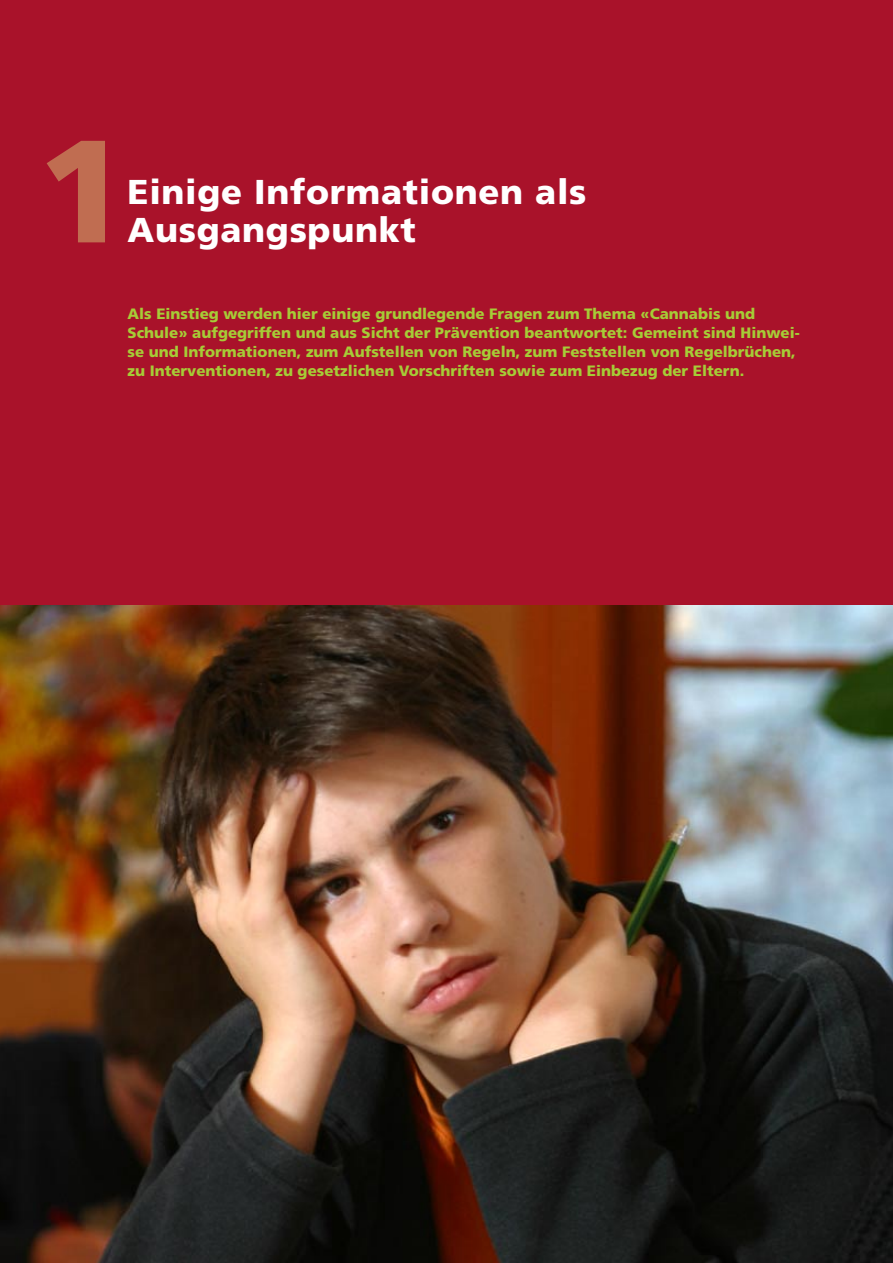
<style>
.page{position:relative;width:893px;height:1263px;background:#fff}
.page>*{position:absolute;margin:0;border:0;box-sizing:border-box;transform-origin:0 0}
.Zahlen{font:900 145.5px "Frutiger";color:#c06d51}
.Thementitel{font:900 34.5px/38.2px "Frutiger";letter-spacing:.02em;color:#fff}
.Regeln_Fragen{font:900 15px/19.2px "Frutiger";color:#a6cc37}
</style>
<div class="page">
<div style="left:0;top:0;width:893px;height:606px;background:#a9122a"></div>
<img style="left:0;top:606px;width:893px;height:657px">
<p class="Zahlen" style="left:37px;top:104px;width:91px">1</p>
<p class="Thementitel" style="left:128px;top:172px;width:460px">Einige Informationen als<br>Ausgangspunkt</p>
<p class="Regeln_Fragen" style="left:128px;top:304px;width:674px">Als Einstieg werden hier einige grundlegende Fragen zum Thema «Cannabis und Schule» aufgegriffen und aus Sicht der Prävention beantwortet: Gemeint sind Hinwei&shy;se und Informationen, zum Aufstellen von Regeln, zum Feststellen von Regelbrüchen, zu Interventionen, zu gesetzlichen Vorschriften sowie zum Einbezug der Eltern.</p>
</div>
